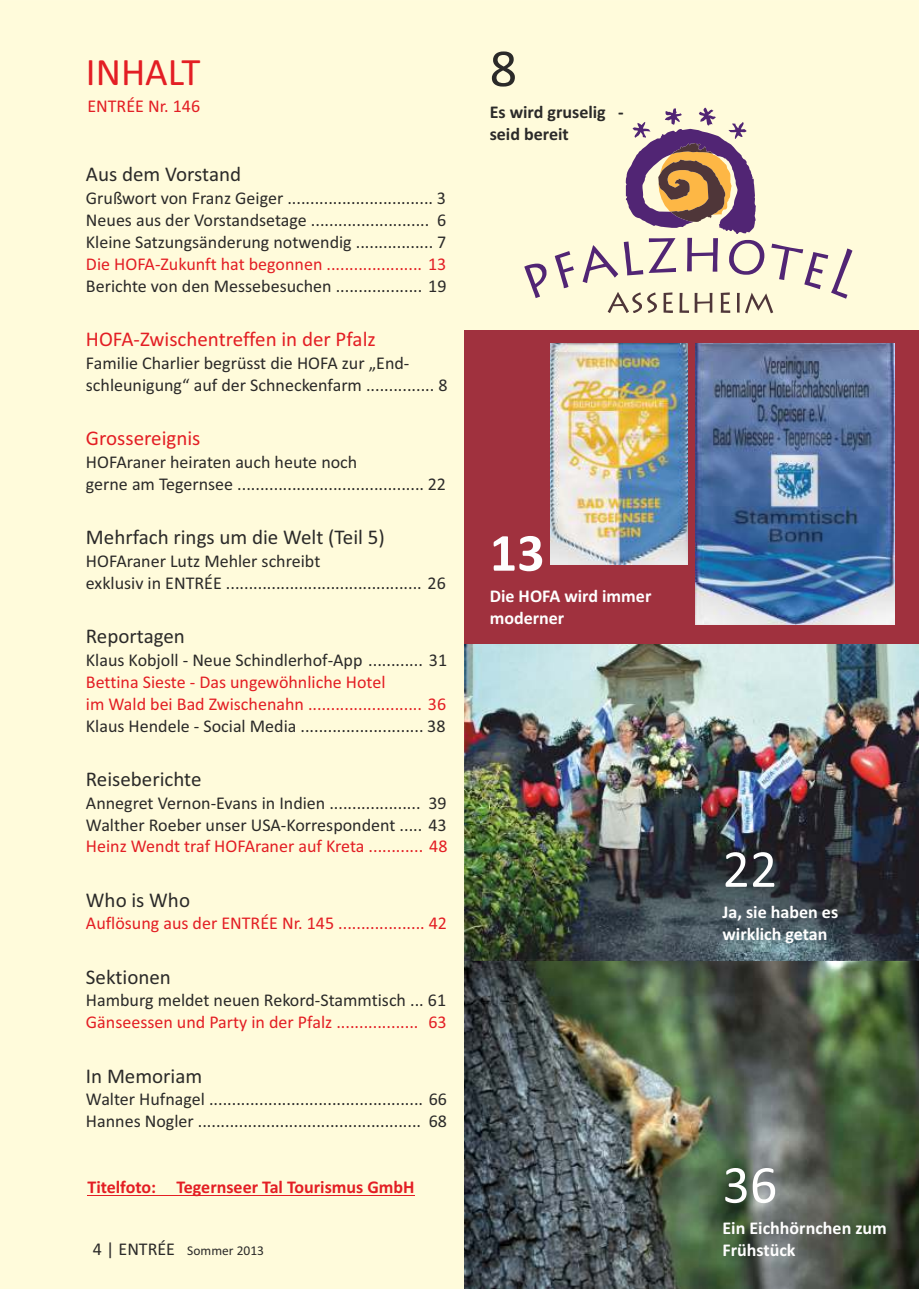
<style>
.page{position:relative;width:919px;height:1289px;background:#fff}
.page>*{position:absolute;margin:0;border:0;box-sizing:border-box;transform-origin:0 0}
.t1{font:54px "Calibri";color:#fefefe}
.t2{font:700 54px "Calibri";color:#fefefe}
.t3{font:54px "Calibri";color:#2b2a29}
.t4{font:39px "Calibri";color:#e31e24}
.t5{font:21px "Calibri";color:#2b2a29}
.t6{font:21px "Calibri";color:#e31e24}
.t7{font:18px/21.9px "Calibri";color:#2b2a29}
.t8{font:18px/21.9px "Calibri";color:#e31e24}
.t9{font:700 18px/21.9px "Calibri";color:#fefefe}
.t10{font:700 18px "Calibri";color:#e31e24}
.t11{font:700 18px/21.9px "Calibri";color:#2b2a29}
.t12{font:13.5px "Calibri";color:#2b2a29}
.s1{font-size:18px}
</style>
<div class="page">
<div style="left:0;top:0;width:918px;height:1288px;background:#fffbdb"></div>
<hr style="left:87px;top:1194px;width:327px;height:1px;background:#e31e24">
<div style="left:464px;top:329px;width:454px;height:316px;background:#a0313e"></div>
<img style="left:550px;top:344px;width:137px;height:221px">
<img style="left:695px;top:344px;width:199px;height:281px">
<img style="left:464px;top:644px;width:454px;height:644px">
<svg style="left:524px;top:263px;width:22px;height:35px"></svg>
<svg style="left:554px;top:251px;width:22px;height:37px"></svg>
<svg style="left:582px;top:108px;width:270px;height:206px;background:#ddcfbe"></svg>
<h2 class="t4" style="left:86px;top:55px;width:116px">INHALT</h2>
<p class="t8" style="left:87px;top:97px;width:114px">ENTRÉE Nr. 146</p>
<p class="t5" style="left:86px;top:165px;width:157px">Aus dem Vorstand</p>
<p class="t7" style="left:86px;top:188px;width:362px;text-align:justify">Grußwort von Franz Geiger ................................ 3<br>Neues aus der Vorstandsetage .......................... 6<br>Kleine Satzungsänderung notwendig ................. 7</p>
<p class="t8" style="left:86px;top:254px;width:362px">Die HOFA-Zukunft hat begonnen ..................... 13</p>
<p class="t7" style="left:86px;top:276px;width:362px">Berichte von den Messebesuchen ................... 19</p>
<p class="t6" style="left:86px;top:330px;width:291px">HOFA-Zwischentreffen in der Pfalz</p>
<p class="t7" style="left:86px;top:353px;width:363px">Familie Charlier begrüsst die HOFA zur „End&shy;schleunigung“ auf der Schneckenfarm ............... 8</p>
<p class="t6" style="left:86px;top:429px;width:116px">Grossereignis</p>
<p class="t7" style="left:86px;top:452px;width:361px">HOFAraner heiraten auch heute noch<br>gerne am Tegernsee ......................................... 22</p>
<p class="t5" style="left:86px;top:528px;width:300px">Mehrfach rings um die Welt (Teil 5)</p>
<p class="t7" style="left:86px;top:551px;width:361px">HOFAraner Lutz Mehler schreibt<br>exklusiv in ENTRÉE ........................................... 26</p>
<p class="t5" style="left:86px;top:627px;width:100px">Reportagen</p>
<p class="t7" style="left:86px;top:650px;width:363px">Klaus Kobjoll - Neue Schindlerhof-App ............ 31</p>
<p class="t8" style="left:86px;top:672px;width:361px">Bettina Sieste - Das ungewöhnliche Hotel<br>im Wald bei Bad Zwischenahn ......................... 36</p>
<p class="t7" style="left:86px;top:716px;width:361px">Klaus Hendele - Social Media ........................... 38</p>
<p class="t5" style="left:86px;top:770px;width:117px">Reiseberichte</p>
<p class="t7" style="left:86px;top:793px;width:362px">Annegret Vernon-Evans in Indien .................... 39<br>Walther Roeber unser USA-Korrespondent ..... 43</p>
<p class="t8" style="left:86px;top:837px;width:363px">Heinz Wendt traf HOFAraner auf Kreta ............ 48</p>
<p class="t5" style="left:86px;top:890px;width:106px">Who is Who</p>
<p class="t8" style="left:86px;top:914px;width:362px">Auflösung aus der ENTRÉE Nr. 145 ................... 42</p>
<p class="t5" style="left:86px;top:967px;width:86px">Sektionen</p>
<p class="t7" style="left:86px;top:990px;width:361px">Hamburg meldet neuen Rekord-Stammtisch ... 61</p>
<p class="t8" style="left:86px;top:1012px;width:362px">Gänseessen und Party in der Pfalz .................. 63</p>
<p class="t5" style="left:86px;top:1066px;width:118px">In Memoriam</p>
<p class="t7" style="left:86px;top:1089px;width:362px">Walter Hufnagel ............................................... 66<br>Hannes Nogler ................................................. 68</p>
<p class="t10" style="left:87px;top:1179px;width:329px">Titelfoto: Tegernseer Tal Tourismus GmbH</p>
<p class="t12" style="left:93px;top:1244px;width:173px"><span class="s1">4 | ENTRÉE</span> Sommer 2013</p>
<h1 class="t3" style="left:489px;top:46px;width:29px">8</h1>
<p class="t11" style="left:489px;top:102px;width:135px">Es wird gruselig - seid bereit</p>
<h1 class="t2" style="left:489px;top:530px;width:56px">13</h1>
<p class="t9" style="left:489px;top:587px;width:163px">Die HOFA wird immer moderner</p>
<h1 class="t1" style="left:722px;top:846px;width:56px">22</h1>
<p class="t9" style="left:722px;top:903px;width:117px">Ja, sie haben es wirklich getan</p>
<h1 class="t1" style="left:722px;top:1162px;width:56px">36</h1>
<p class="t9" style="left:722px;top:1218px;width:166px">Ein Eichhörnchen zum<br>Frühstück</p>
</div>
